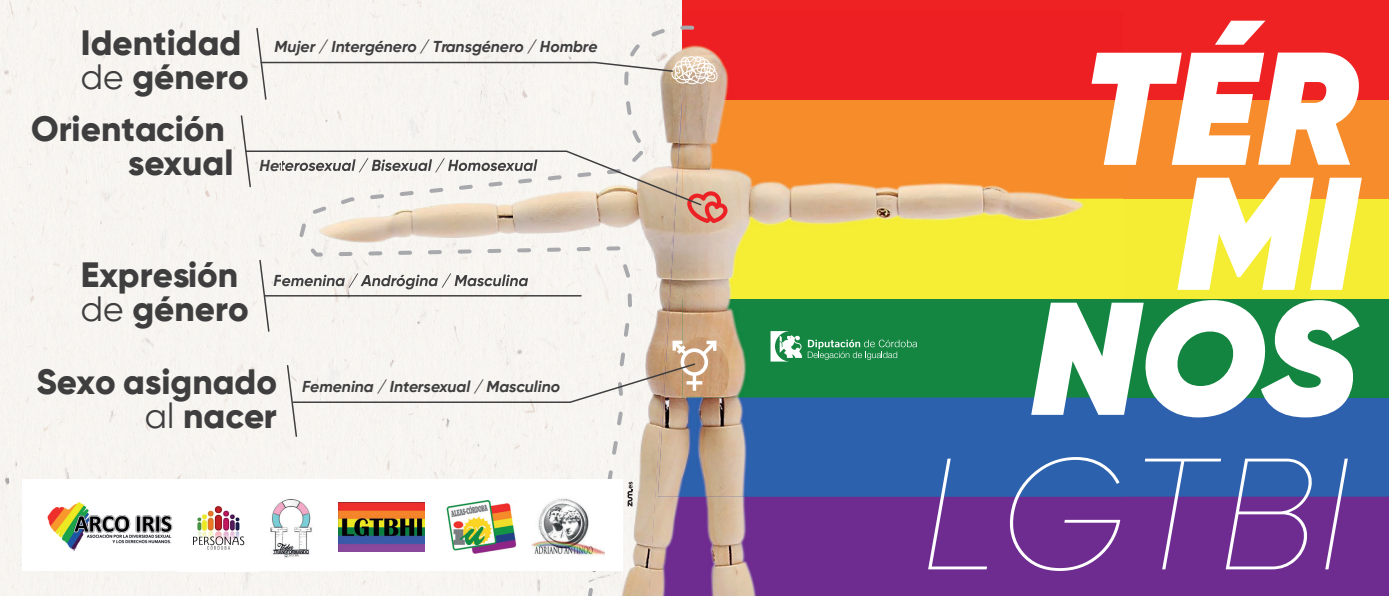
<style>
.page{position:relative;width:1389px;height:596px;background:#fff}
.page>*{position:absolute;margin:0;border:0;box-sizing:border-box;transform-origin:0 0}
.t1{font:italic 800 160.12px/124.8px "Gilroy";color:#fff;text-align:right}
.t2{font:italic 100 158.03px "Gilroy";color:#fff}
.t3{font:800 35px/34.3px "Gilroy";color:#3e3e3f;text-align:right}
.t4{font:italic 700 15.75px "Gilroy";color:#3e3e3f}
.s1{font-weight:400}
</style>
<div class="page">
<div style="left:0;top:0;width:333px;height:422px;background:#f7f5f1"></div>
<div style="left:333px;top:0;width:315px;height:12px;background:#f7f5f1"></div>
<div style="left:0;top:422px;width:282px;height:63px;background:#f7f5f1"></div>
<div style="left:42px;top:571px;width:257px;height:24px;background:#f7f5f1"></div>
<img style="left:274px;top:273px;width:8px;height:16px">
<div style="left:648px;top:0;width:741px;height:595px;background:#6e2c91"></div>
<div style="left:658px;top:0;width:731px;height:496px;background:#2d60ad"></div>
<div style="left:682px;top:0;width:707px;height:397px;background:#148541"></div>
<div style="left:682px;top:0;width:707px;height:298px;background:#f4ed33"></div>
<div style="left:682px;top:0;width:707px;height:198px;background:#f68c2b"></div>
<div style="left:682px;top:0;width:707px;height:99px;background:#ee2123"></div>
<div style="left:282px;top:12px;width:400px;height:358px;background:#f7f5f1"></div>
<img style="left:282px;top:370px;width:17px;height:108px">
<img style="left:282px;top:273px;width:17px;height:14px">
<img style="left:694px;top:496px;width:429px;height:99px">
<img style="left:694px;top:397px;width:429px;height:99px">
<img style="left:694px;top:298px;width:429px;height:99px">
<img style="left:694px;top:99px;width:429px;height:199px">
<img style="left:682px;top:25px;width:47px;height:74px">
<hr style="left:264px;top:295px;width:318px;height:1px;background:#3e3e3f">
<svg style="left:259px;top:259px;width:11px;height:72px"></svg>
<svg style="left:299px;top:26px;width:395px;height:569px;fill:#f6f4f0"></svg>
<svg style="left:287px;top:340px;width:429px;height:96px"></svg>
<svg style="left:241px;top:115px;width:487px;height:108px"></svg>
<svg style="left:256px;top:28px;width:462px;height:72px"></svg>
<div style="left:22px;top:478px;width:600px;height:92px;background:#fff"></div>
<img style="left:446px;top:500px;width:71px;height:53px">
<img style="left:338px;top:502px;width:86px;height:49px">
<img style="left:531px;top:498px;width:73px;height:58px">
<img style="left:270px;top:499px;width:42px;height:59px">
<img style="left:193px;top:506px;width:52px;height:44px">
<img style="left:47px;top:501px;width:126px;height:50px">
<svg style="left:771px;top:331px;width:31px;height:30px"></svg>
<svg style="left:808px;top:339px;width:109px;height:20px"></svg>
<svg style="left:628px;top:481px;width:5px;height:25px"></svg>
<p class="t3" style="left:81px;top:25px;width:169px;text-align:left">Identidad <span class="s1">de</span> género</p>
<p class="t4" style="left:274px;top:37px;width:325px">Mujer / Intergénero / Transgénero / Hombre</p>
<p class="t3" style="left:31px;top:111px;width:204px">Orientación sexual</p>
<p class="t3" style="left:81px;top:257px;width:169px;text-align:left">Expresión <span class="s1">de</span> género</p>
<p class="t3" style="left:36px;top:364px;width:242px">Sexo asignado <span class="s1">al</span> nacer</p>
<p class="t4" style="left:302px;top:376px;width:260px">Femenina / Intersexual / Masculino</p>
<h1 class="t1" style="left:1030px;top:46px;width:329px">TÉR<br>MI<br>NOS</h1>
<h2 class="t2" style="left:919px;top:417px;width:433px">LGTBI</h2>
</div>
